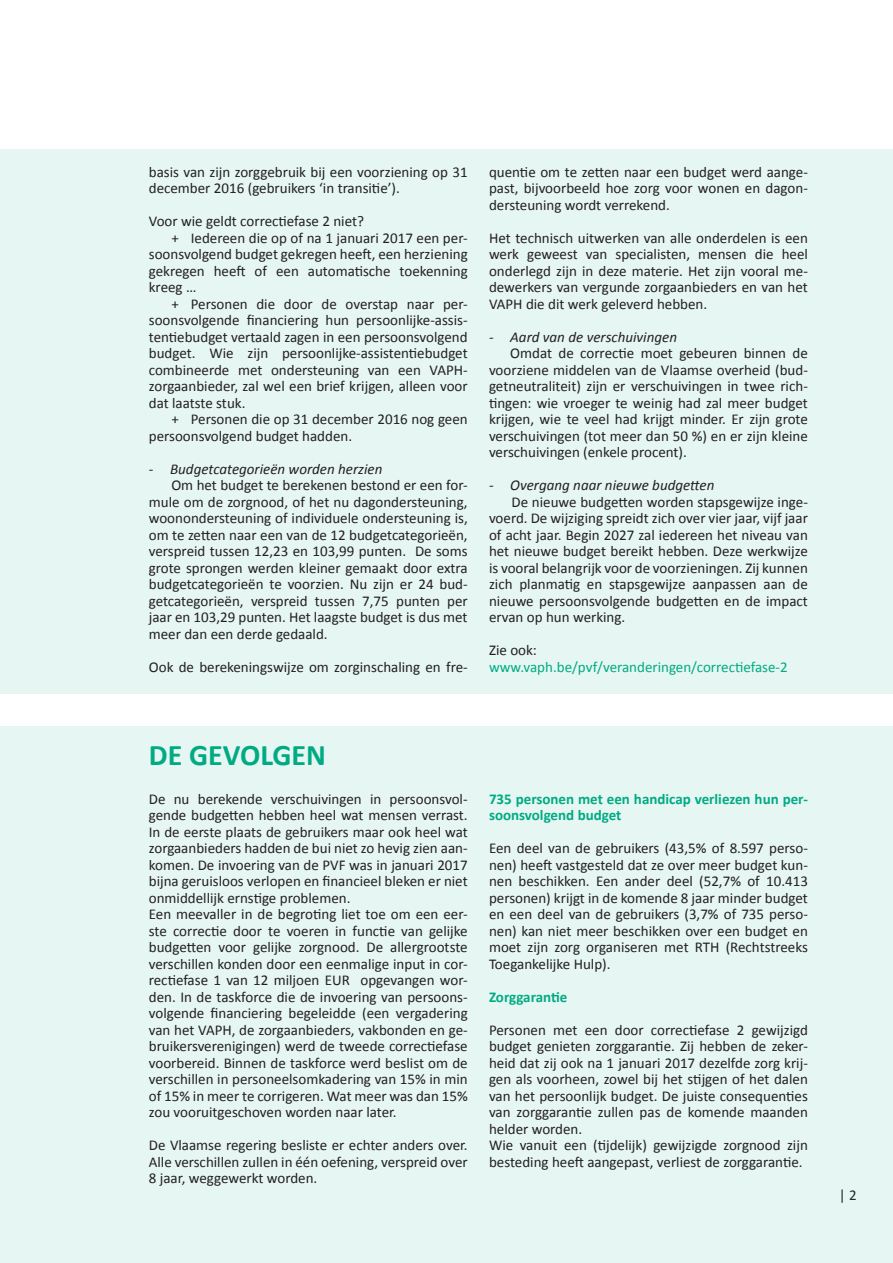
<style>
.page{position:relative;width:893px;height:1263px;background:#fff}
.page>*{position:absolute;margin:0;border:0;box-sizing:border-box;transform-origin:0 0}
.t1{font:700 30px "Calibri";color:#00ab84}
.t2{font:15px/16.5px "Calibri";color:#231f20;text-align:justify}
.italic{font:italic 15px "Calibri";color:#231f20}
.tussentitels{font:700 15px/16.5px "Calibri";color:#00ab84}
.t3{font:15px "Calibri";color:#00ab84}
</style>
<div class="page">
<div style="left:0;top:726px;width:893px;height:537px;background:#e6f6f2"></div>
<div style="left:0;top:149px;width:893px;height:544px;background:#e6f6f2"></div>
<p class="t2" style="left:149px;top:163px;width:320px">basis van zijn zorggebruik bij een voorziening op 31 december 2016 (gebruikers ‘in transitie’).</p>
<p class="t2" style="left:149px;top:212px;width:217px">Voor wie geldt correctiefase 2 niet?</p>
<p class="t2" style="left:149px;top:229px;width:320px;text-indent:22px">+ Iedereen die op of na 1 januari 2017 een per&shy;soonsvolgend budget gekregen heeft, een herziening gekregen heeft of een automatische toekenning kreeg …</p>
<p class="t2" style="left:149px;top:295px;width:320px;text-indent:22px">+ Personen die door de overstap naar per&shy;soonsvolgende financiering hun persoonlijke-assis&shy;tentiebudget vertaald zagen in een persoonsvolgend budget. Wie zijn persoonlijke-assistentiebudget combineerde met ondersteuning van een VAPH&shy;zorgaanbieder, zal wel een brief krijgen, alleen voor dat laatste stuk.</p>
<p class="t2" style="left:149px;top:410px;width:320px;text-indent:22px">+ Personen die op 31 december 2016 nog geen persoonsvolgend budget hadden.</p>
<p class="italic" style="left:149px;top:459px;width:235px">- Budgetcategorieën worden herzien</p>
<p class="t2" style="left:149px;top:476px;width:320px;text-indent:22px">Om het budget te berekenen bestond er een for&shy;mule om de zorgnood, of het nu dagondersteuning, woonondersteuning of individuele ondersteuning is, om te zetten naar een van de 12 budgetcategorieën, verspreid tussen 12,23 en 103,99 punten. De soms grote sprongen werden kleiner gemaakt door extra budgetcategorieën te voorzien. Nu zijn er 24 bud&shy;getcategorieën, verspreid tussen 7,75 punten per jaar en 103,29 punten. Het laagste budget is dus met meer dan een derde gedaald.</p>
<p class="t2" style="left:149px;top:658px;width:320px">Ook de berekeningswijze om zorginschaling en fre-</p>
<p class="t2" style="left:489px;top:163px;width:320px">quentie om te zetten naar een budget werd aange&shy;past, bijvoorbeeld hoe zorg voor wonen en dagon&shy;dersteuning wordt verrekend.</p>
<p class="t2" style="left:489px;top:229px;width:320px">Het technisch uitwerken van alle onderdelen is een werk geweest van specialisten, mensen die heel onderlegd zijn in deze materie. Het zijn vooral me&shy;dewerkers van vergunde zorgaanbieders en van het VAPH die dit werk geleverd hebben.</p>
<p class="italic" style="left:489px;top:327px;width:190px">- Aard van de verschuivingen</p>
<p class="t2" style="left:489px;top:344px;width:320px;text-indent:21px">Omdat de correctie moet gebeuren binnen de voorziene middelen van de Vlaamse overheid (bud&shy;getneutraliteit) zijn er verschuivingen in twee rich&shy;tingen: wie vroeger te weinig had zal meer budget krijgen, wie te veel had krijgt minder. Er zijn grote verschuivingen (tot meer dan 50 %) en er zijn kleine verschuivingen (enkele procent).</p>
<p class="italic" style="left:489px;top:476px;width:227px">- Overgang naar nieuwe budgetten</p>
<p class="t2" style="left:489px;top:493px;width:320px;text-indent:22px">De nieuwe budgetten worden stapsgewijze inge&shy;voerd. De wijziging spreidt zich over vier jaar, vijf jaar of acht jaar. Begin 2027 zal iedereen het niveau van het nieuwe budget bereikt hebben. Deze werkwijze is vooral belangrijk voor de voorzieningen. Zij kunnen zich planmatig en stapsgewijze aanpassen aan de nieuwe persoonsvolgende budgetten en de impact ervan op hun werking.</p>
<p class="t2" style="left:489px;top:641px;width:49px">Zie ook:</p>
<p class="t3" style="left:489px;top:657px;width:300px">www.vaph.be/pvf/veranderingen/correctiefase-2</p>
<p class="t1" style="left:149px;top:737px;width:179px">DE GEVOLGEN</p>
<p class="t2" style="left:149px;top:790px;width:320px">De nu berekende verschuivingen in persoonsvol&shy;gende budgetten hebben heel wat mensen verrast.<br>In de eerste plaats de gebruikers maar ook heel wat zorgaanbieders hadden de bui niet zo hevig zien aan&shy;komen. De invoering van de PVF was in januari 2017 bijna geruisloos verlopen en financieel bleken er niet onmiddellijk ernstige problemen.</p>
<p class="t2" style="left:149px;top:905px;width:320px">Een meevaller in de begroting liet toe om een eer&shy;ste correctie door te voeren in functie van gelijke budgetten voor gelijke zorgnood. De allergrootste verschillen konden door een eenmalige input in cor&shy;rectiefase 1 van 12 miljoen EUR opgevangen wor&shy;den. In de taskforce die de invoering van persoons&shy;volgende financiering begeleidde (een vergadering van het VAPH, de zorgaanbieders, vakbonden en ge&shy;bruikersverenigingen) werd de tweede correctiefase voorbereid. Binnen de taskforce werd beslist om de verschillen in personeelsomkadering van 15% in min of 15% in meer te corrigeren. Wat meer was dan 15% zou vooruitgeschoven worden naar later.</p>
<p class="t2" style="left:149px;top:1136px;width:320px">De Vlaamse regering besliste er echter anders over.<br>Alle verschillen zullen in één oefening, verspreid over 8 jaar, weggewerkt worden.</p>
<p class="tussentitels" style="left:489px;top:790px;width:320px">735 personen met een handicap verliezen hun per&shy;soonsvolgend budget</p>
<p class="t2" style="left:489px;top:839px;width:320px">Een deel van de gebruikers (43,5% of 8.597 perso&shy;nen) heeft vastgesteld dat ze over meer budget kun&shy;nen beschikken. Een ander deel (52,7% of 10.413 personen) krijgt in de komende 8 jaar minder budget en een deel van de gebruikers (3,7% of 735 perso&shy;nen) kan niet meer beschikken over een budget en moet zijn zorg organiseren met RTH (Rechtstreeks Toegankelijke Hulp).</p>
<p class="tussentitels" style="left:489px;top:988px;width:80px">Zorggarantie</p>
<p class="t2" style="left:489px;top:1021px;width:320px">Personen met een door correctiefase 2 gewijzigd budget genieten zorggarantie. Zij hebben de zeker&shy;heid dat zij ook na 1 januari 2017 dezelfde zorg krij&shy;gen als voorheen, zowel bij het stijgen of het dalen van het persoonlijk budget. De juiste consequenties van zorggarantie zullen pas de komende maanden helder worden.</p>
<p class="t2" style="left:489px;top:1136px;width:320px">Wie vanuit een (tijdelijk) gewijzigde zorgnood zijn besteding heeft aangepast, verliest de zorggarantie.</p>
<p class="t2" style="left:839px;top:1186px;width:19px">| 2</p>
</div>
